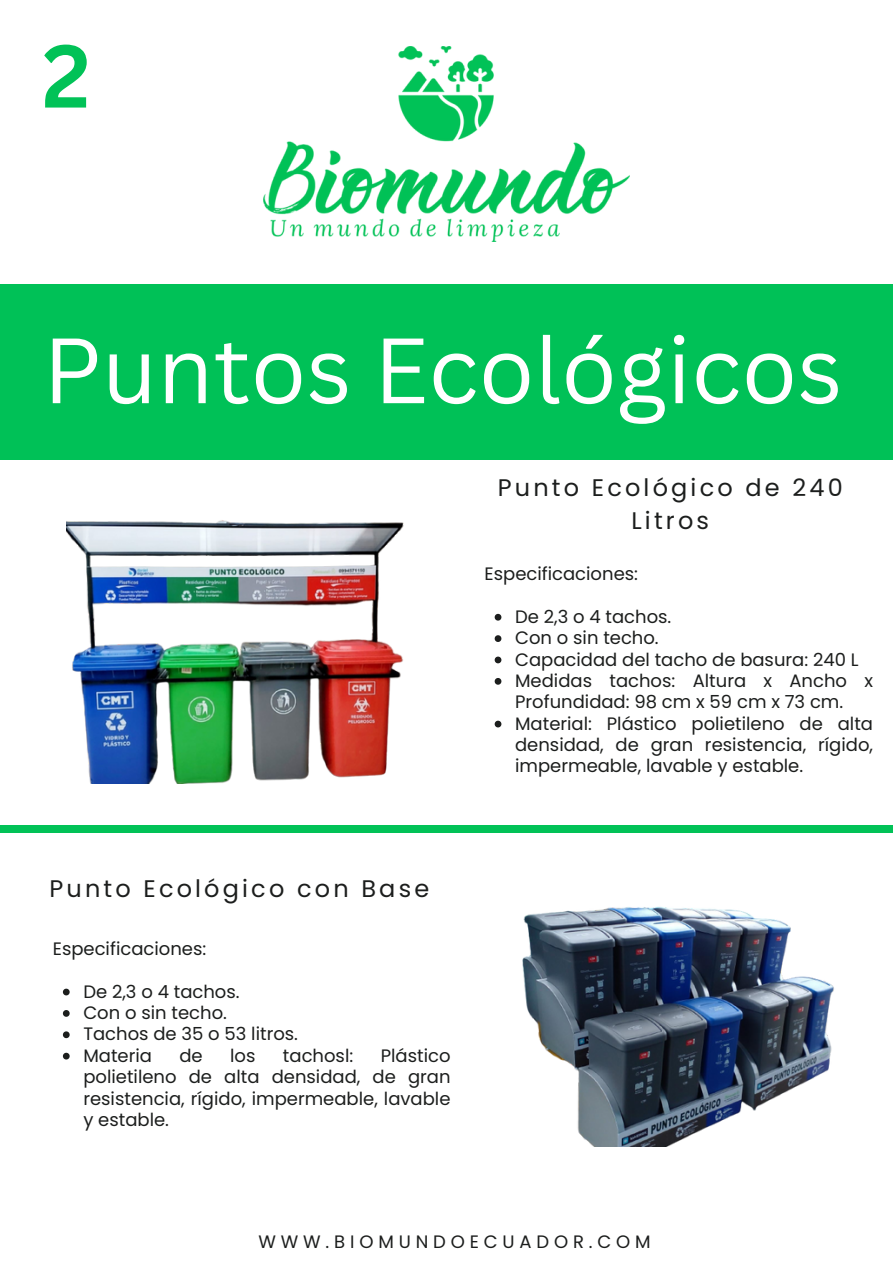
<style>
.page{position:relative;width:893px;height:1264px;background:#fff}
.page>*{position:absolute;margin:0;border:0;box-sizing:border-box;transform-origin:0 0}
.t1{font:90.45px "Canva Sans";color:#fff}
.t2{font:700 86.85px "Canva Sans";color:#01c257}
.t3{font:24px/32.5px "Poppins";letter-spacing:.13em;color:#1c1e1d;text-align:center}
.t4{font:18px/21.3px "Poppins";color:#1c1e1d;text-align:justify}
.t5{font:18px "Poppins";letter-spacing:.27em;color:#1c1e1d}
</style>
<div class="page">
<div style="left:0;top:284px;width:892px;height:176px;background:#00c157"></div>
<img style="left:263px;top:46px;width:366px;height:196px">
<div style="left:0;top:825px;width:892px;height:8px;background:#01c257"></div>
<img style="left:66px;top:520px;width:338px;height:263px">
<img style="left:522px;top:906px;width:312px;height:240px">
<svg style="left:494px;top:614px;width:7px;height:6px"></svg>
<svg style="left:494px;top:635px;width:7px;height:7px"></svg>
<svg style="left:494px;top:656px;width:7px;height:7px"></svg>
<svg style="left:494px;top:678px;width:7px;height:6px"></svg>
<svg style="left:494px;top:720px;width:7px;height:7px"></svg>
<svg style="left:63px;top:988px;width:7px;height:7px"></svg>
<svg style="left:63px;top:1010px;width:7px;height:6px"></svg>
<svg style="left:63px;top:1031px;width:7px;height:7px"></svg>
<svg style="left:63px;top:1052px;width:7px;height:7px"></svg>
<p class="t2" style="left:42px;top:15px;width:50px">2</p>
<p class="t1" style="left:43px;top:306px;width:801px">Puntos Ecológicos</p>
<p class="t3" style="left:498px;top:472px;width:346px">Punto Ecológico de 240<br>Litros</p>
<p class="t4" style="left:484px;top:563px;width:155px">Especificaciones:</p>
<p class="t3" style="left:49px;top:872px;width:381px">Punto Ecológico con Base</p>
<p class="t4" style="left:53px;top:938px;width:155px">Especificaciones:</p>
<p class="t4" style="left:83px;top:980px;width:158px">De 2,3 o 4 tachos.</p>
<p class="t4" style="left:83px;top:1002px;width:145px">Con o sin techo.</p>
<p class="t4" style="left:83px;top:1023px;width:216px">Tachos de 35 o 53 litros.</p>
<p class="t4" style="left:83px;top:1044px;width:70px">Materia</p>
<p class="t4" style="left:179px;top:1044px;width:25px">de</p>
<p class="t4" style="left:230px;top:1044px;width:27px">los</p>
<p class="t4" style="left:283px;top:1044px;width:72px">tachosl:</p>
<p class="t4" style="left:83px;top:1044px;width:368px;text-indent:297px">Plástico polietileno de alta densidad, de gran resistencia, rígido, impermeable, lavable y estable.</p>
<p class="t4" style="left:515px;top:606px;width:158px">De 2,3 o 4 tachos.</p>
<p class="t4" style="left:515px;top:627px;width:145px">Con o sin techo.</p>
<p class="t4" style="left:515px;top:648px;width:345px">Capacidad del tacho de basura: 240 L</p>
<p class="t4" style="left:515px;top:670px;width:359px">Medidas tachos: Altura x Ancho x<br>Profundidad: 98 cm x 59 cm x 73 cm.</p>
<p class="t4" style="left:515px;top:712px;width:359px">Material: Plástico polietileno de alta densidad, de gran resistencia, rígido, impermeable, lavable y estable.</p>
<p class="t5" style="left:258px;top:1228px;width:394px">WWW.BIOMUNDOECUADOR.COM</p>
</div>
